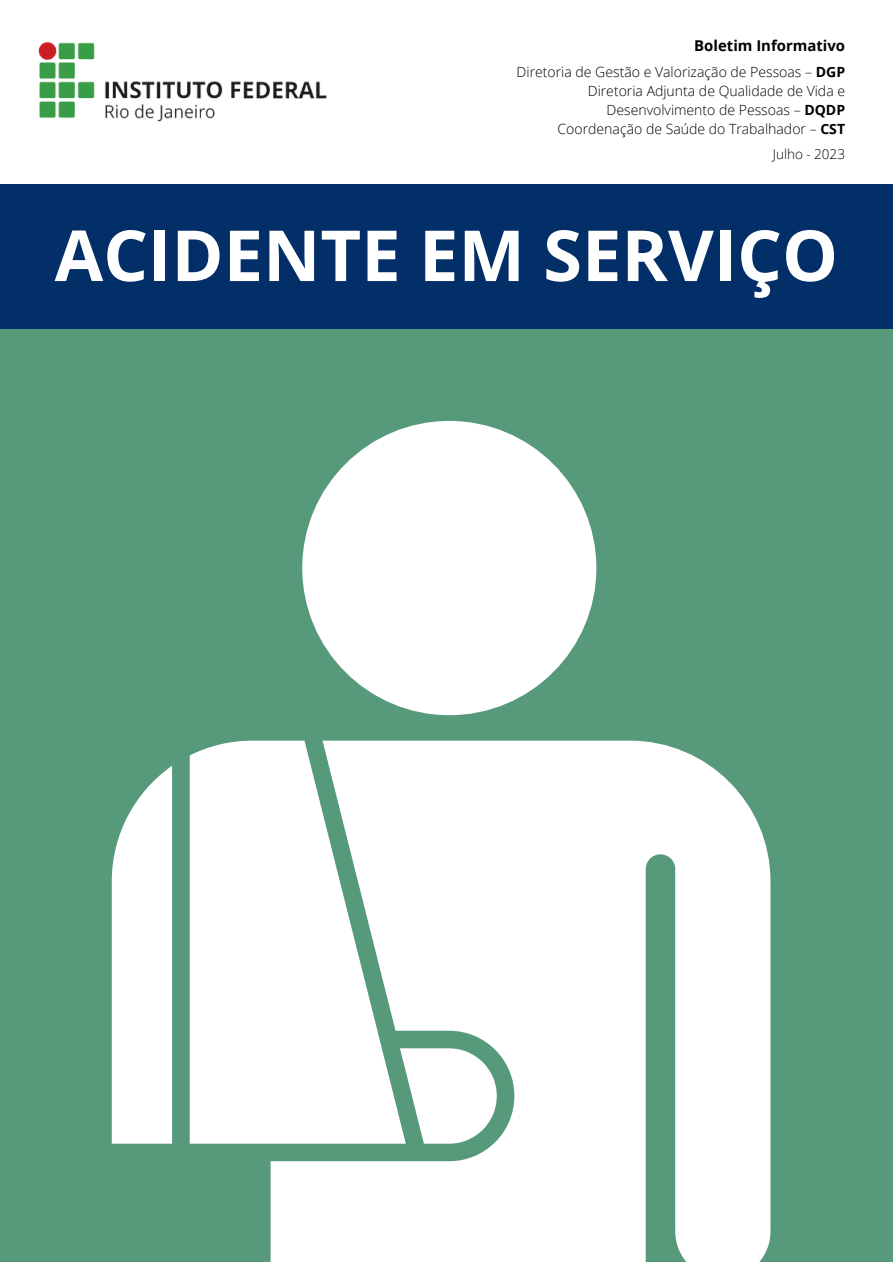
<style>
.page{position:relative;width:893px;height:1264px;background:#fff}
.page>*{position:absolute;margin:0;border:0;box-sizing:border-box;transform-origin:0 0}
.t1{font:700 70.5px "Open Sans";color:#fff}
.t2{font:700 14.85px "Open Sans";color:#000}
.t3{font:300 14.1px/19px "Open Sans";color:#000;text-align:right}
.t4{font:300 13.5px "Open Sans";color:#000}
.s1{font-weight:700}
</style>
<div class="page">
<img style="left:38px;top:41px;width:289px;height:81px">
<div style="left:0;top:296px;width:892px;height:965px;background:#56997b"></div>
<div style="left:0;top:184px;width:892px;height:145px;background:#032f69"></div>
<div style="left:302px;top:421px;width:294px;height:294px;background:#fff;border-radius:50%"></div>
<svg style="left:270px;top:740px;width:500px;height:522px;fill:#fff"></svg>
<svg style="left:190px;top:740px;width:216px;height:403px;fill:#fff"></svg>
<svg style="left:112px;top:766px;width:60px;height:377px"></svg>
<p class="t2" style="left:694px;top:35px;width:152px">Boletim Informativo</p>
<p class="t3" style="left:516px;top:62px;width:330px">Diretoria de Gestão e Valorização de Pessoas – <span class="s1">DGP</span></p>
<p class="t3" style="left:587px;top:81px;width:259px">Diretoria Adjunta de Qualidade de Vida e<br>Desenvolvimento de Pessoas – <span class="s1">DQDP</span></p>
<p class="t3" style="left:557px;top:119px;width:289px">Coordenação de Saúde do Trabalhador – <span class="s1">CST</span></p>
<p class="t4" style="left:772px;top:144px;width:74px">Julho - 2023</p>
<p class="t1" style="left:55px;top:206px;width:784px">ACIDENTE EM SERVIÇO</p>
</div>
